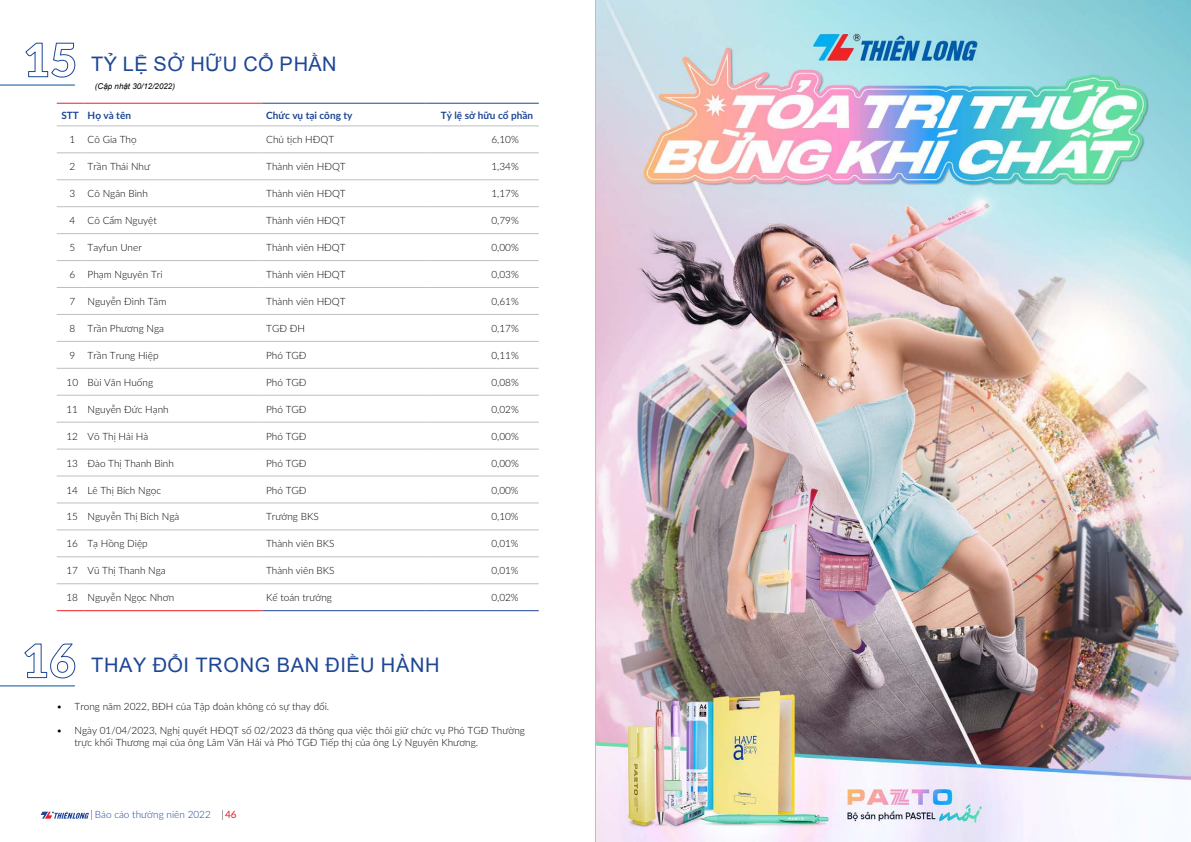
<style>
.page{position:relative;width:1191px;height:842px;background:#fff}
.page>*{position:absolute;margin:0;border:0;box-sizing:border-box;transform-origin:0 0}
.t1{font:20px "Arial";letter-spacing:.035em;color:#1d4695}
.t2{font:300 10px/12px "Lato";color:#000}
.t3{font:700 10px "Lato";color:#1d4695}
.t4{font:300 10px "Lato";color:#1d4695}
.t5{font:10px "Lato";color:#ed1d24}
.t6{font:italic 8px "Arial";color:#000}
</style>
<div class="page">
<img style="left:596px;top:0;width:595px;height:842px">
<svg style="left:41px;top:810px;width:51px;height:10px"></svg>
<hr style="left:595px;top:0;width:1px;height:842px;background:#bcbec0">
<svg style="left:24px;top:643px;width:52px;height:36px"></svg>
<svg style="left:25px;top:42px;width:51px;height:36px"></svg>
<svg style="left:57px;top:103px;width:27px;height:1px"></svg>
<hr style="left:84px;top:103px;width:178px;height:1px;background:#ed1d24">
<svg style="left:57px;top:610px;width:27px;height:1px"></svg>
<hr style="left:84px;top:610px;width:178px;height:1px;background:#ed1d24">
<hr style="left:262px;top:103px;width:163px;height:1px;background:#1d4695">
<hr style="left:425px;top:103px;width:114px;height:1px;background:#1d4695">
<hr style="left:262px;top:610px;width:163px;height:1px;background:#1d4695">
<hr style="left:425px;top:610px;width:114px;height:1px;background:#1d4695">
<svg style="left:57px;top:126px;width:27px;height:1px"></svg>
<hr style="left:84px;top:126px;width:178px;height:1px;background:#bcbec0">
<hr style="left:262px;top:126px;width:163px;height:1px;background:#bcbec0">
<hr style="left:425px;top:126px;width:114px;height:1px;background:#bcbec0">
<svg style="left:57px;top:153px;width:27px;height:1px"></svg>
<hr style="left:84px;top:153px;width:178px;height:1px;background:#bcbec0">
<hr style="left:262px;top:153px;width:163px;height:1px;background:#bcbec0">
<hr style="left:425px;top:153px;width:114px;height:1px;background:#bcbec0">
<svg style="left:57px;top:180px;width:27px;height:1px"></svg>
<hr style="left:84px;top:180px;width:178px;height:1px;background:#bcbec0">
<hr style="left:262px;top:180px;width:163px;height:1px;background:#bcbec0">
<hr style="left:425px;top:180px;width:114px;height:1px;background:#bcbec0">
<svg style="left:57px;top:207px;width:27px;height:1px"></svg>
<hr style="left:84px;top:207px;width:178px;height:1px;background:#bcbec0">
<hr style="left:262px;top:207px;width:163px;height:1px;background:#bcbec0">
<hr style="left:425px;top:207px;width:114px;height:1px;background:#bcbec0">
<svg style="left:57px;top:233px;width:27px;height:1px"></svg>
<hr style="left:84px;top:233px;width:178px;height:1px;background:#bcbec0">
<hr style="left:262px;top:233px;width:163px;height:1px;background:#bcbec0">
<hr style="left:425px;top:233px;width:114px;height:1px;background:#bcbec0">
<svg style="left:57px;top:260px;width:27px;height:1px"></svg>
<hr style="left:84px;top:260px;width:178px;height:1px;background:#bcbec0">
<hr style="left:262px;top:260px;width:163px;height:1px;background:#bcbec0">
<hr style="left:425px;top:260px;width:114px;height:1px;background:#bcbec0">
<svg style="left:57px;top:287px;width:27px;height:1px"></svg>
<hr style="left:84px;top:287px;width:178px;height:1px;background:#bcbec0">
<hr style="left:262px;top:287px;width:163px;height:1px;background:#bcbec0">
<hr style="left:425px;top:287px;width:114px;height:1px;background:#bcbec0">
<svg style="left:57px;top:314px;width:27px;height:1px"></svg>
<hr style="left:84px;top:314px;width:178px;height:1px;background:#bcbec0">
<hr style="left:262px;top:314px;width:163px;height:1px;background:#bcbec0">
<hr style="left:425px;top:314px;width:114px;height:1px;background:#bcbec0">
<svg style="left:57px;top:341px;width:27px;height:1px"></svg>
<hr style="left:84px;top:341px;width:178px;height:1px;background:#bcbec0">
<hr style="left:262px;top:341px;width:163px;height:1px;background:#bcbec0">
<hr style="left:425px;top:341px;width:114px;height:1px;background:#bcbec0">
<svg style="left:57px;top:368px;width:27px;height:1px"></svg>
<hr style="left:84px;top:368px;width:178px;height:1px;background:#bcbec0">
<hr style="left:262px;top:368px;width:163px;height:1px;background:#bcbec0">
<hr style="left:425px;top:368px;width:114px;height:1px;background:#bcbec0">
<svg style="left:57px;top:395px;width:27px;height:1px"></svg>
<hr style="left:84px;top:395px;width:178px;height:1px;background:#bcbec0">
<hr style="left:262px;top:395px;width:163px;height:1px;background:#bcbec0">
<hr style="left:425px;top:395px;width:114px;height:1px;background:#bcbec0">
<svg style="left:57px;top:422px;width:27px;height:1px"></svg>
<hr style="left:84px;top:422px;width:178px;height:1px;background:#bcbec0">
<hr style="left:262px;top:422px;width:163px;height:1px;background:#bcbec0">
<hr style="left:425px;top:422px;width:114px;height:1px;background:#bcbec0">
<svg style="left:57px;top:449px;width:27px;height:1px"></svg>
<hr style="left:84px;top:449px;width:178px;height:1px;background:#bcbec0">
<hr style="left:262px;top:449px;width:163px;height:1px;background:#bcbec0">
<hr style="left:425px;top:449px;width:114px;height:1px;background:#bcbec0">
<svg style="left:57px;top:476px;width:27px;height:1px"></svg>
<hr style="left:84px;top:476px;width:178px;height:1px;background:#bcbec0">
<hr style="left:262px;top:476px;width:163px;height:1px;background:#bcbec0">
<hr style="left:425px;top:476px;width:114px;height:1px;background:#bcbec0">
<svg style="left:57px;top:503px;width:27px;height:1px"></svg>
<hr style="left:84px;top:503px;width:178px;height:1px;background:#bcbec0">
<hr style="left:262px;top:503px;width:163px;height:1px;background:#bcbec0">
<hr style="left:425px;top:503px;width:114px;height:1px;background:#bcbec0">
<svg style="left:57px;top:530px;width:27px;height:1px"></svg>
<hr style="left:84px;top:530px;width:178px;height:1px;background:#bcbec0">
<hr style="left:262px;top:530px;width:163px;height:1px;background:#bcbec0">
<hr style="left:425px;top:530px;width:114px;height:1px;background:#bcbec0">
<svg style="left:57px;top:557px;width:27px;height:1px"></svg>
<hr style="left:84px;top:557px;width:178px;height:1px;background:#bcbec0">
<hr style="left:262px;top:557px;width:163px;height:1px;background:#bcbec0">
<hr style="left:425px;top:557px;width:114px;height:1px;background:#bcbec0">
<svg style="left:57px;top:584px;width:27px;height:1px"></svg>
<hr style="left:84px;top:584px;width:178px;height:1px;background:#bcbec0">
<hr style="left:262px;top:584px;width:163px;height:1px;background:#bcbec0">
<hr style="left:425px;top:584px;width:114px;height:1px;background:#bcbec0">
<hr style="left:0;top:85px;width:75px;height:1px;background:#00529c">
<hr style="left:0;top:685px;width:75px;height:1px;background:#00529c">
<h1 class="t1" style="left:91px;top:50px;width:247px">TỶ LỆ SỞ HỮU CỔ PHẦN</h1>
<p class="t6" style="left:95px;top:81px;width:82px">(Cập nhật 30/12/2022)</p>
<p class="t3" style="left:61px;top:108px;width:71px">STT Họ và tên</p>
<p class="t3" style="left:266px;top:108px;width:88px">Chức vụ tại công ty</p>
<p class="t3" style="left:441px;top:108px;width:94px">Tỷ lệ sở hữu cổ phần</p>
<p class="t2" style="left:70px;top:133px;width:69px">1 Cô Gia Thọ</p>
<p class="t2" style="left:266px;top:133px;width:69px">Chủ tịch HĐQT</p>
<p class="t2" style="left:491px;top:133px;width:29px">6,10%</p>
<p class="t2" style="left:69px;top:160px;width:82px">2 Trần Thái Như</p>
<p class="t2" style="left:266px;top:160px;width:81px">Thành viên HĐQT</p>
<p class="t2" style="left:491px;top:160px;width:29px">1,34%</p>
<p class="t2" style="left:69px;top:187px;width:80px">3 Cô Ngân Bình</p>
<p class="t2" style="left:266px;top:187px;width:81px">Thành viên HĐQT</p>
<p class="t2" style="left:491px;top:187px;width:29px">1,17%</p>
<p class="t2" style="left:69px;top:214px;width:89px">4 Cô Cẩm Nguyệt</p>
<p class="t2" style="left:266px;top:214px;width:81px">Thành viên HĐQT</p>
<p class="t2" style="left:491px;top:214px;width:29px">0,79%</p>
<p class="t2" style="left:69px;top:241px;width:74px">5 Tayfun Uner</p>
<p class="t2" style="left:266px;top:241px;width:81px">Thành viên HĐQT</p>
<p class="t2" style="left:491px;top:241px;width:29px">0,00%</p>
<p class="t2" style="left:69px;top:268px;width:95px">6 Phạm Nguyên Tri</p>
<p class="t2" style="left:266px;top:268px;width:81px">Thành viên HĐQT</p>
<p class="t2" style="left:491px;top:268px;width:29px">0,03%</p>
<p class="t2" style="left:69px;top:295px;width:98px">7 Nguyễn Đình Tâm</p>
<p class="t2" style="left:266px;top:295px;width:81px">Thành viên HĐQT</p>
<p class="t2" style="left:491px;top:295px;width:29px">0,61%</p>
<p class="t2" style="left:69px;top:322px;width:96px">8 Trần Phương Nga</p>
<p class="t2" style="left:266px;top:322px;width:40px">TGĐ ĐH</p>
<p class="t2" style="left:491px;top:322px;width:29px">0,17%</p>
<p class="t2" style="left:69px;top:349px;width:91px">9 Trần Trung Hiệp</p>
<p class="t2" style="left:266px;top:349px;width:42px">Phó TGĐ</p>
<p class="t2" style="left:491px;top:349px;width:29px">0,11%</p>
<p class="t2" style="left:67px;top:376px;width:88px">10 Bùi Văn Huống</p>
<p class="t2" style="left:266px;top:376px;width:42px">Phó TGĐ</p>
<p class="t2" style="left:491px;top:376px;width:29px">0,08%</p>
<p class="t2" style="left:67px;top:403px;width:104px">11 Nguyễn Đức Hạnh</p>
<p class="t2" style="left:266px;top:403px;width:42px">Phó TGĐ</p>
<p class="t2" style="left:491px;top:403px;width:29px">0,02%</p>
<p class="t2" style="left:66px;top:430px;width:83px">12 Võ Thị Hải Hà</p>
<p class="t2" style="left:266px;top:430px;width:42px">Phó TGĐ</p>
<p class="t2" style="left:491px;top:430px;width:29px">0,00%</p>
<p class="t2" style="left:66px;top:457px;width:109px">13 Đào Thị Thanh Bình</p>
<p class="t2" style="left:266px;top:457px;width:42px">Phó TGĐ</p>
<p class="t2" style="left:491px;top:457px;width:29px">0,00%</p>
<p class="t2" style="left:66px;top:484px;width:96px">14 Lê Thị Bích Ngọc</p>
<p class="t2" style="left:266px;top:484px;width:42px">Phó TGĐ</p>
<p class="t2" style="left:491px;top:484px;width:29px">0,00%</p>
<p class="t2" style="left:66px;top:510px;width:114px">15 Nguyễn Thị Bích Ngà</p>
<p class="t2" style="left:266px;top:510px;width:54px">Trưởng BKS</p>
<p class="t2" style="left:491px;top:510px;width:29px">0,10%</p>
<p class="t2" style="left:66px;top:537px;width:83px">16 Tạ Hồng Diệp</p>
<p class="t2" style="left:266px;top:537px;width:70px">Thành viên BKS</p>
<p class="t2" style="left:491px;top:537px;width:29px">0,01%</p>
<p class="t2" style="left:66px;top:564px;width:101px">17 Vũ Thị Thanh Nga</p>
<p class="t2" style="left:266px;top:564px;width:70px">Thành viên BKS</p>
<p class="t2" style="left:491px;top:564px;width:29px">0,01%</p>
<p class="t2" style="left:66px;top:591px;width:109px">18 Nguyễn Ngọc Nhơn</p>
<p class="t2" style="left:266px;top:591px;width:67px">Kế toán trưởng</p>
<p class="t2" style="left:491px;top:591px;width:29px">0,02%</p>
<h1 class="t1" style="left:91px;top:651px;width:350px">THAY ĐỔI TRONG BAN ĐIỀU HÀNH</h1>
<p class="t2" style="left:57px;top:700px;width:274px">• Trong năm 2022, BĐH của Tập đoàn không có sự thay đổi.</p>
<p class="t2" style="left:75px;top:724px;width:452px;text-indent:-18px">• Ngày 01/04/2023, Nghị quyết HĐQT số 02/2023 đã thông qua việc thôi giữ chức vụ Phó TGĐ Thường trực khối Thương mại của ông Lâm Văn Hải và Phó TGĐ Tiếp thị của ông Lý Nguyên Khương.</p>
<p class="t4" style="left:95px;top:808px;width:117px">Báo cáo thường niên 2022</p>
<p class="t5" style="left:225px;top:808px;width:13px">46</p>
</div>
